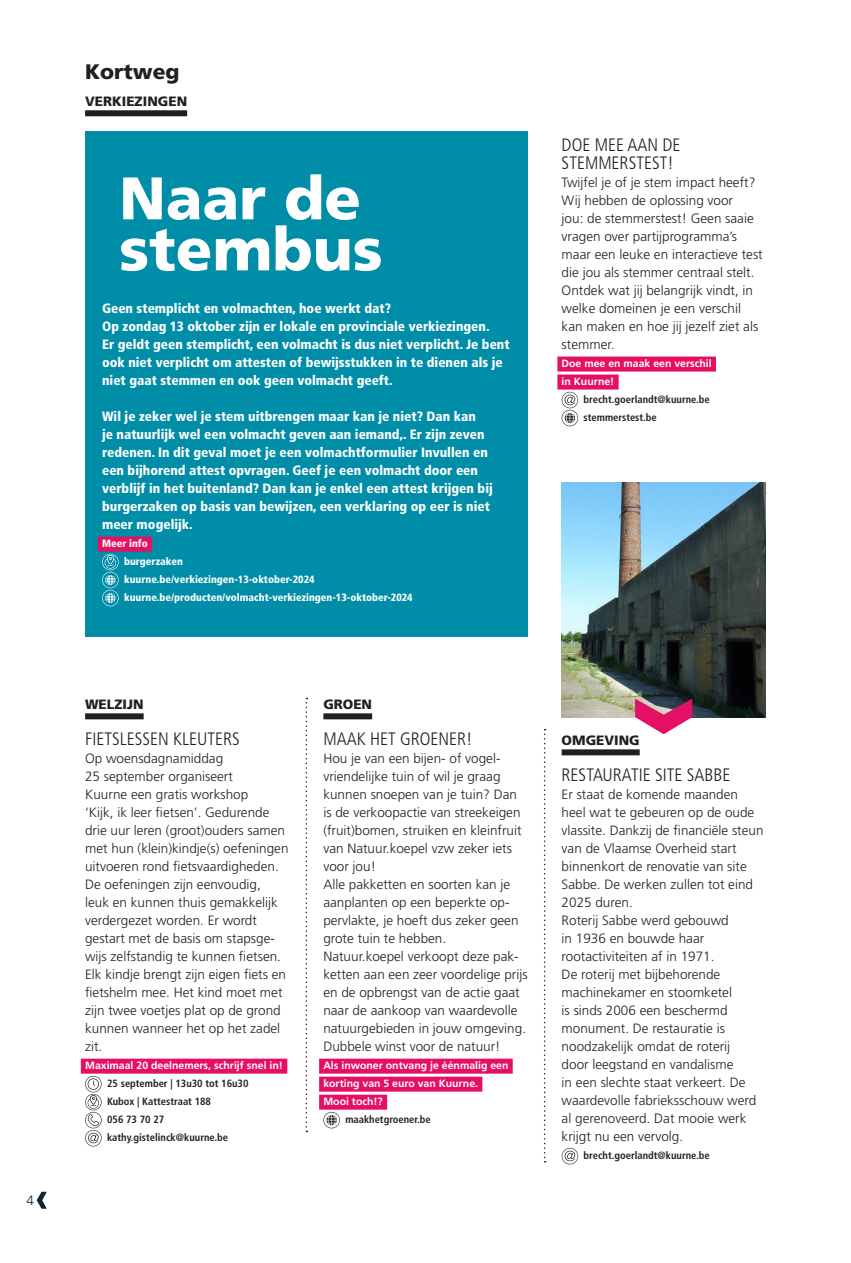
<style>
.page{position:relative;width:851px;height:1263px;background:#fff}
.page>*{position:absolute;margin:0;border:0;box-sizing:border-box;transform-origin:0 0}
.t1{font:900 60px/51px "Frutiger LT Std";color:#fff}
.t2{font:900 21px "Frutiger LT Std";color:#231f20}
.INFK_Kortje_Titel_light{font:300 condensed 18px/18px "Frutiger LT Std";color:#231f20}
.INFK_body_1_Frutiger_light{font:300 13.5px/18px "Frutiger LT Std";color:#231f20}
.INFK_Kadertekst_Frutiger_bold_wit{font:900 condensed 13.5px/18px "Frutiger LT Std";color:#fff}
.INFK_Kortje_vignet{font:900 13.5px "Frutiger LT Std";color:#231f20}
.INFK_Gegevens{font:700 condensed 10.5px "Frutiger LT Std";color:#231f20}
.INFK_Doorverwijzing{font:700 10.5px "Frutiger LT Std";color:#fff}
.INFK_Gegevens-2{font:900 condensed 10.5px "Frutiger LT Std";color:#fff}
.INFK_Doorverwijzing-2{font:900 condensed 10.5px "Frutiger LT Std";color:#fff}
</style>
<div class="page">
<div style="left:85px;top:110px;width:102px;height:6px;background:#231f20"></div>
<div style="left:85px;top:131px;width:442px;height:506px;background:#008da8"></div>
<div style="left:98px;top:537px;width:54px;height:15px;background:#e50f63"></div>
<svg style="left:102px;top:554px;width:17px;height:52px"></svg>
<div style="left:557px;top:357px;width:158px;height:15px;background:#e50f63"></div>
<div style="left:557px;top:375px;width:61px;height:15px;background:#e50f63"></div>
<svg style="left:561px;top:392px;width:17px;height:34px"></svg>
<div style="left:85px;top:713px;width:59px;height:6px;background:#231f20"></div>
<div style="left:81px;top:1059px;width:206px;height:15px;background:#e50f63"></div>
<svg style="left:85px;top:1076px;width:17px;height:70px"></svg>
<div style="left:323px;top:713px;width:49px;height:6px;background:#231f20"></div>
<div style="left:319px;top:1059px;width:193px;height:15px;background:#e50f63"></div>
<div style="left:319px;top:1077px;width:163px;height:15px;background:#e50f63"></div>
<div style="left:319px;top:1095px;width:68px;height:15px;background:#e50f63"></div>
<svg style="left:323px;top:1112px;width:17px;height:16px"></svg>
<svg style="left:37px;top:1192px;width:10px;height:17px"></svg>
<div style="left:561px;top:749px;width:78px;height:6px;background:#231f20"></div>
<svg style="left:561px;top:1148px;width:17px;height:16px"></svg>
<img style="left:561px;top:482px;width:204px;height:235px">
<svg style="left:635px;top:699px;width:57px;height:35px"></svg>
<svg style="left:544px;top:729px;width:1px;height:433px"></svg>
<svg style="left:305px;top:698px;width:2px;height:434px"></svg>
<p class="INFK_body_1_Frutiger_light" style="left:27px;top:1192px;width:9px">4</p>
<h2 class="t2" style="left:85px;top:59px;width:96px">Kortweg</h2>
<p class="INFK_Kortje_vignet" style="left:85px;top:93px;width:104px">VERKIEZINGEN</p>
<p class="t1" style="left:119px;top:173px;width:265px">Naar de stembus</p>
<p class="INFK_Kadertekst_Frutiger_bold_wit" style="left:102px;top:299px;width:290px">Geen stemplicht en volmachten, hoe werkt dat?</p>
<p class="INFK_Kadertekst_Frutiger_bold_wit" style="left:102px;top:317px;width:389px">Op zondag 13 oktober zijn er lokale en provinciale verkiezingen.</p>
<p class="INFK_Kadertekst_Frutiger_bold_wit" style="left:102px;top:335px;width:409px">Er geldt geen stemplicht, een volmacht is dus niet verplicht. Je bent ook niet verplicht om attesten of bewijsstukken in te dienen als je niet gaat stemmen en ook geen volmacht geeft.</p>
<p class="INFK_Kadertekst_Frutiger_bold_wit" style="left:102px;top:407px;width:392px">Wil je zeker wel je stem uitbrengen maar kan je niet? Dan kan<br>je natuurlijk wel een volmacht geven aan iemand,. Er zijn zeven redenen. In dit geval moet je een volmachtformulier Invullen en een bijhorend attest opvragen. Geef je een volmacht door een verblijf in het buitenland? Dan kan je enkel een attest krijgen bij burgerzaken op basis van bewijzen, een verklaring op eer is niet meer mogelijk.</p>
<p class="INFK_Doorverwijzing-2" style="left:102px;top:537px;width:47px">Meer info</p>
<p class="INFK_Gegevens-2" style="left:124px;top:555px;width:60px">burgerzaken</p>
<p class="INFK_Gegevens-2" style="left:124px;top:573px;width:192px">kuurne.be/verkiezingen-13-oktober-2024</p>
<p class="INFK_Gegevens-2" style="left:124px;top:591px;width:290px">kuurne.be/producten/volmacht-verkiezingen-13-oktober-2024</p>
<p class="INFK_Kortje_Titel_light" style="left:561px;top:136px;width:120px">DOE MEE AAN DE<br>STEMMERSTEST!</p>
<p class="INFK_body_1_Frutiger_light" style="left:561px;top:174px;width:202px">Twijfel je of je stem impact heeft?<br>Wij hebben de oplossing voor<br>jou: de stemmerstest! Geen saaie vragen over partijprogramma’s maar een leuke en interactieve test die jou als stemmer centraal stelt.<br>Ontdek wat jij belangrijk vindt, in welke domeinen je een verschil kan maken en hoe jij jezelf ziet als stemmer.</p>
<p class="INFK_Doorverwijzing" style="left:561px;top:357px;width:151px">Doe mee en maak een verschil</p>
<p class="INFK_Doorverwijzing" style="left:561px;top:375px;width:54px">in Kuurne!</p>
<p class="INFK_Gegevens" style="left:583px;top:393px;width:127px">brecht.goerlandt@kuurne.be</p>
<p class="INFK_Gegevens" style="left:583px;top:411px;width:75px">stemmerstest.be</p>
<p class="INFK_Kortje_vignet" style="left:85px;top:696px;width:60px">WELZIJN</p>
<p class="INFK_Kortje_Titel_light" style="left:85px;top:730px;width:156px">FIETSLESSEN KLEUTERS</p>
<p class="INFK_body_1_Frutiger_light" style="left:85px;top:750px;width:140px">Op woensdagnamiddag</p>
<p class="INFK_body_1_Frutiger_light" style="left:85px;top:768px;width:149px">25 september organiseert</p>
<p class="INFK_body_1_Frutiger_light" style="left:85px;top:786px;width:165px">Kuurne een gratis workshop</p>
<p class="INFK_body_1_Frutiger_light" style="left:85px;top:804px;width:205px">‘Kijk, ik leer fietsen’. Gedurende drie uur leren (groot)ouders samen met hun (klein)kindje(s) oefeningen uitvoeren rond fietsvaardigheden.<br>De oefeningen zijn eenvoudig,<br>leuk en kunnen thuis gemakkelijk verdergezet worden. Er wordt gestart met de basis om stapsge&shy;wijs zelfstandig te kunnen fietsen.<br>Elk kindje brengt zijn eigen fiets en fietshelm mee. Het kind moet met zijn twee voetjes plat op de grond kunnen wanneer het op het zadel zit.</p>
<p class="INFK_Doorverwijzing" style="left:85px;top:1059px;width:199px">Maximaal 20 deelnemers, schrijf snel in!</p>
<p class="INFK_Gegevens" style="left:107px;top:1077px;width:143px">25 september | 13u30 tot 16u30</p>
<p class="INFK_Gegevens" style="left:107px;top:1095px;width:105px">Kubox | Kattestraat 188</p>
<p class="INFK_Gegevens" style="left:107px;top:1113px;width:59px">056 73 70 27</p>
<p class="INFK_Gegevens" style="left:107px;top:1131px;width:122px">kathy.gistelinck@kuurne.be</p>
<p class="INFK_Kortje_vignet" style="left:323px;top:696px;width:50px">GROEN</p>
<p class="INFK_Kortje_Titel_light" style="left:323px;top:730px;width:151px">MAAK HET GROENER!</p>
<p class="INFK_body_1_Frutiger_light" style="left:323px;top:750px;width:200px">Hou je van een bijen- of vogel&shy;vriendelijke tuin of wil je graag kunnen snoepen van je tuin? Dan is de verkoopactie van streekeigen (fruit)bomen, struiken en kleinfruit van Natuur.koepel vzw zeker iets voor jou!</p>
<p class="INFK_body_1_Frutiger_light" style="left:323px;top:876px;width:197px">Alle pakketten en soorten kan je aanplanten op een beperkte op&shy;pervlakte, je hoeft dus zeker geen grote tuin te hebben.</p>
<p class="INFK_body_1_Frutiger_light" style="left:323px;top:948px;width:206px">Natuur.koepel verkoopt deze pak&shy;ketten aan een zeer voordelige prijs en de opbrengst van de actie gaat naar de aankoop van waardevolle natuurgebieden in jouw omgeving.<br>Dubbele winst voor de natuur!</p>
<p class="INFK_Doorverwijzing" style="left:323px;top:1059px;width:186px">Als inwoner ontvang je éénmalig een</p>
<p class="INFK_Doorverwijzing" style="left:323px;top:1077px;width:156px">korting van 5 euro van Kuurne.</p>
<p class="INFK_Doorverwijzing" style="left:323px;top:1095px;width:61px">Mooi toch!?</p>
<p class="INFK_Gegevens" style="left:345px;top:1113px;width:87px">maakhetgroener.be</p>
<p class="INFK_Kortje_vignet" style="left:561px;top:732px;width:80px">OMGEVING</p>
<p class="INFK_Kortje_Titel_light" style="left:561px;top:766px;width:170px">RESTAURATIE SITE SABBE</p>
<p class="INFK_body_1_Frutiger_light" style="left:561px;top:786px;width:203px">Er staat de komende maanden heel wat te gebeuren op de oude vlassite. Dankzij de financiële steun van de Vlaamse Overheid start binnenkort de renovatie van site<br>Sabbe. De werken zullen tot eind<br>2025 duren.</p>
<p class="INFK_body_1_Frutiger_light" style="left:561px;top:912px;width:196px">Roterij Sabbe werd gebouwd<br>in 1936 en bouwde haar rootactiviteiten af in 1971.<br>De roterij met bijbehorende machinekamer en stoomketel<br>is sinds 2006 een beschermd monument. De restauratie is noodzakelijk omdat de roterij door leegstand en vandalisme<br>in een slechte staat verkeert. De waardevolle fabrieksschouw werd al gerenoveerd. Dat mooie werk krijgt nu een vervolg.</p>
<p class="INFK_Gegevens" style="left:583px;top:1149px;width:127px">brecht.goerlandt@kuurne.be</p>
</div>
